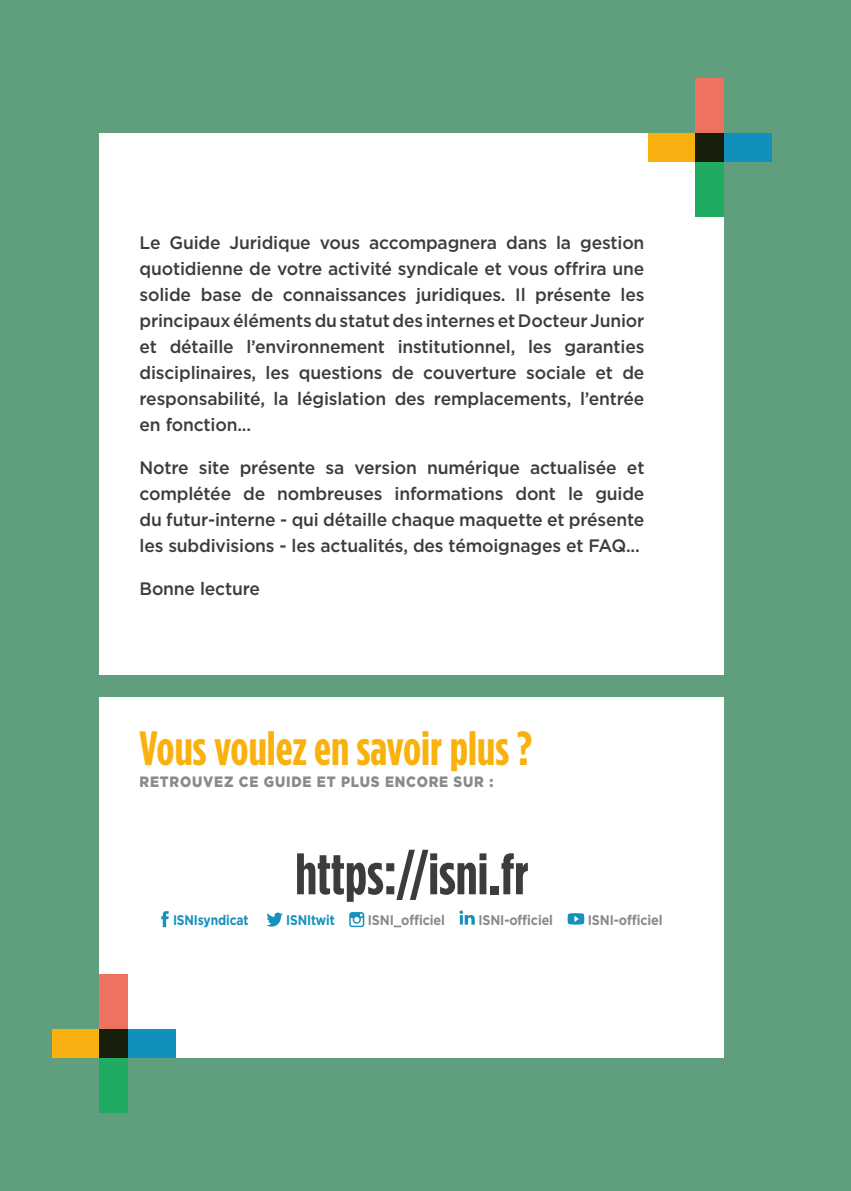
<style>
.page{position:relative;width:851px;height:1191px;background:#fff}
.page>*{position:absolute;margin:0;border:0;box-sizing:border-box;transform-origin:0 0}
.NOM_VILLE{font:700 58px "Gotham Condensed";color:#3c3c3b}
._4E_COUV_RS{font:700 48px "Gotham Condensed";color:#f9b10d}
.TEXTE-COURANT{font:500 18px/26px "Gotham";letter-spacing:-.01em;color:#3c3c3b;text-align:justify}
._4E_COUV_RS-2{font:900 15px "Gotham";letter-spacing:.06em;color:#8b8a8a;scale:.9 1}
.RS{font:700 14px "Gotham";letter-spacing:-.01em;color:#8b8a8a;scale:.9 1}
.RS-2{font:700 14px "Gotham";letter-spacing:-.01em;color:#1491bd;scale:.86 1}
</style>
<div class="page">
<div style="left:0;top:0;width:850px;height:1191px;background:#5f9f7e"></div>
<div style="left:100px;top:133px;width:623px;height:542px;background:#fff"></div>
<div style="left:695px;top:161px;width:28px;height:55px;background:#20aa62"></div>
<div style="left:695px;top:78px;width:28px;height:55px;background:#ee725f"></div>
<div style="left:723px;top:133px;width:48px;height:28px;background:#1290bc"></div>
<div style="left:648px;top:133px;width:47px;height:28px;background:#f9b112"></div>
<div style="left:695px;top:133px;width:28px;height:28px;background:#151f0b"></div>
<div style="left:100px;top:697px;width:623px;height:360px;background:#fff"></div>
<svg style="left:161px;top:911px;width:8px;height:16px"></svg>
<svg style="left:266px;top:912px;width:16px;height:14px"></svg>
<svg style="left:349px;top:912px;width:15px;height:15px"></svg>
<svg style="left:459px;top:910px;width:15px;height:14px"></svg>
<svg style="left:567px;top:913px;width:17px;height:11px"></svg>
<div style="left:100px;top:1057px;width:28px;height:55px;background:#20aa62"></div>
<div style="left:100px;top:974px;width:28px;height:55px;background:#ee725f"></div>
<div style="left:128px;top:1029px;width:48px;height:28px;background:#1290bc"></div>
<div style="left:52px;top:1029px;width:48px;height:28px;background:#f9b112"></div>
<div style="left:100px;top:1029px;width:28px;height:28px;background:#151f0b"></div>
<p class="TEXTE-COURANT" style="left:139px;top:229px;width:506px">Le Guide Juridique vous accompagnera dans la gestion quotidienne de votre activité syndicale et vous offrira une solide base de connaissances juridiques. Il présente les principaux éléments du statut des internes et Docteur Junior et détaille l’environnement institutionnel, les garanties disciplinaires, les questions de couverture sociale et de responsabilité, la législation des remplacements, l’entrée en fonction...</p>
<p class="TEXTE-COURANT" style="left:139px;top:454px;width:506px">Notre site présente sa version numérique actualisée et complétée de nombreuses informations dont le guide du futur-interne - qui détaille chaque maquette et présente les subdivisions - les actualités, des témoignages et FAQ...</p>
<p class="TEXTE-COURANT" style="left:139px;top:575px;width:122px">Bonne lecture</p>
<p class="_4E_COUV_RS" style="left:139px;top:721px;width:394px">Vous voulez en savoir plus ?</p>
<p class="_4E_COUV_RS-2" style="left:139px;top:773px;width:394px">RETROUVEZ CE GUIDE ET PLUS ENCORE SUR :</p>
<p class="NOM_VILLE" style="left:295px;top:841px;width:235px">https://isni.fr</p>
<p class="RS-2" style="left:173px;top:910px;width:89px">ISNIsyndicat</p>
<p class="RS-2" style="left:286px;top:910px;width:58px">ISNItwit</p>
<p class="RS" style="left:368px;top:910px;width:87px">ISNI_officiel</p>
<p class="RS" style="left:478px;top:910px;width:84px">ISNI-officiel</p>
<p class="RS" style="left:587px;top:910px;width:84px">ISNI-officiel</p>
</div>
